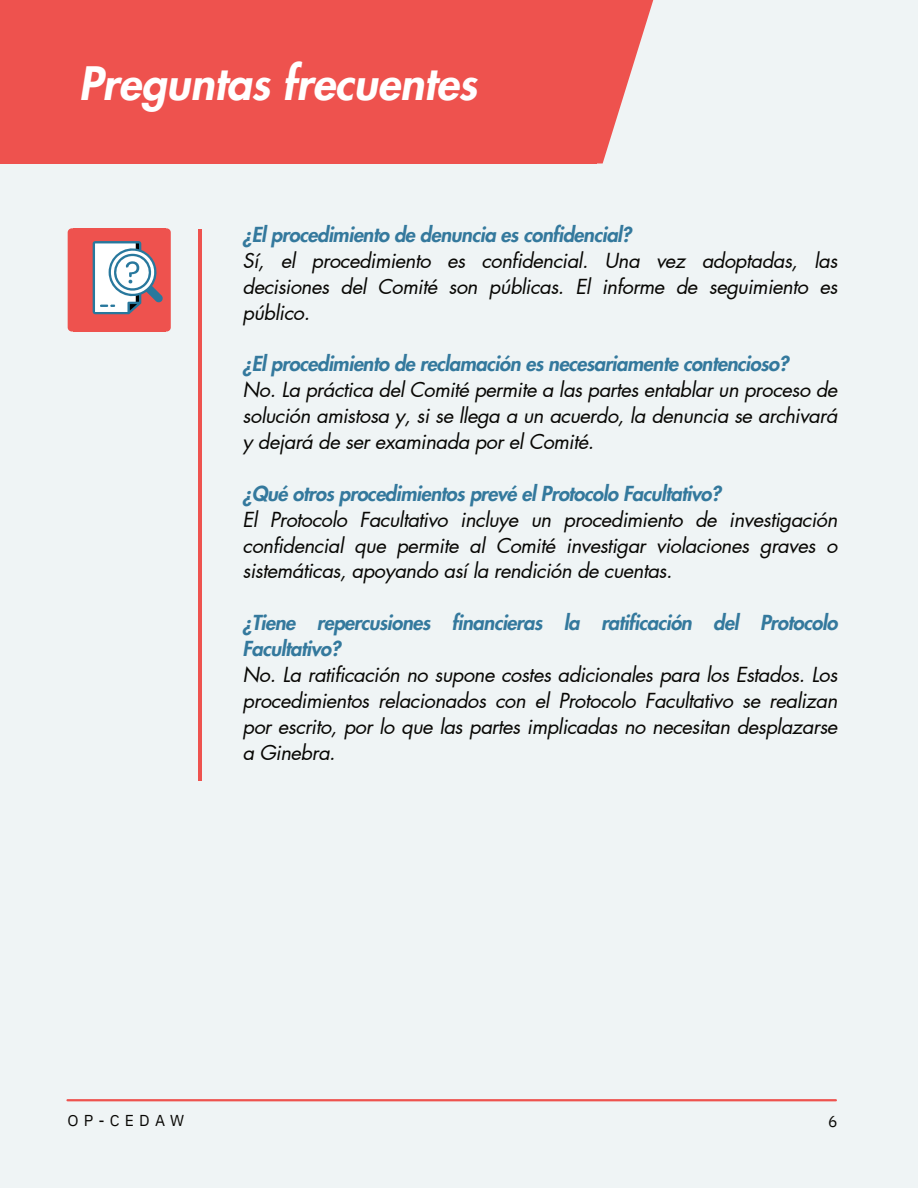
<style>
.page{position:relative;width:918px;height:1188px;background:#eff4f5}
.page>*{position:absolute;margin:0;border:0;box-sizing:border-box;transform-origin:0 0}
.t1{font:italic 800 45px "Futura LT Pro";letter-spacing:-.005em;color:#fff}
.t2{font:italic 20.25px/25.8px "Futura LT Pro";letter-spacing:-.025em;color:#080704;text-align:justify}
.t3{font:italic 800 20.25px/25.8px "Futura LT Pro";letter-spacing:-.025em;color:#34799d}
.t4{font:15.75px "IBM Plex Sans";letter-spacing:.33em;color:#080704}
</style>
<div class="page">
<div style="left:74px;top:228px;width:96px;height:104px;background:#ee524e"></div>
<svg style="left:68px;top:228px;width:6px;height:104px"></svg>
<svg style="left:93px;top:228px;width:78px;height:104px"></svg>
<hr style="left:198px;top:229px;width:4px;height:130px;background:#ee524e">
<hr style="left:198px;top:359px;width:4px;height:129px;background:#ee524e">
<hr style="left:198px;top:488px;width:4px;height:130px;background:#ee524e">
<hr style="left:198px;top:618px;width:4px;height:130px;background:#ee524e">
<hr style="left:198px;top:748px;width:4px;height:32px;background:#ee524e">
<hr style="left:68px;top:1099px;width:768px;height:2px;background:#ee524e">
<div style="left:0;top:0;width:8px;height:164px;background:#ee524e"></div>
<div style="left:7px;top:0;width:597px;height:164px;background:#ee524e"></div>
<svg style="left:597px;top:0;width:57px;height:164px"></svg>
<h1 class="t1" style="left:79px;top:49px;width:400px">Preguntas frecuentes</h1>
<p class="t3" style="left:243px;top:221px;width:390px">¿El procedimiento de denuncia es confidencial?</p>
<p class="t2" style="left:243px;top:247px;width:596px">Sí, el procedimiento es confidencial. Una vez adoptadas, las decisiones del Comité son públicas. El informe de seguimiento es público.</p>
<p class="t3" style="left:243px;top:350px;width:548px">¿El procedimiento de reclamación es necesariamente contencioso?</p>
<p class="t2" style="left:243px;top:377px;width:596px">No. La práctica del Comité permite a las partes entablar un proceso de solución amistosa y, si se llega a un acuerdo, la denuncia se archivará y dejará de ser examinada por el Comité.</p>
<p class="t3" style="left:243px;top:480px;width:480px">¿Qué otros procedimientos prevé el Protocolo Facultativo?</p>
<p class="t2" style="left:243px;top:506px;width:596px">El Protocolo Facultativo incluye un procedimiento de investigación confidencial que permite al Comité investigar violaciones graves o sistemáticas, apoyando así la rendición de cuentas.</p>
<p class="t3" style="left:243px;top:609px;width:596px">¿Tiene repercusiones financieras la ratificación del Protocolo<br>Facultativo?</p>
<p class="t2" style="left:243px;top:661px;width:596px">No. La ratificación no supone costes adicionales para los Estados. Los procedimientos relacionados con el Protocolo Facultativo se realizan por escrito, por lo que las partes implicadas no necesitan desplazarse a Ginebra.</p>
<p class="t4" style="left:68px;top:1109px;width:118px">OP-CEDAW</p>
<p class="t4" style="left:828px;top:1109px;width:11px">6</p>
</div>
